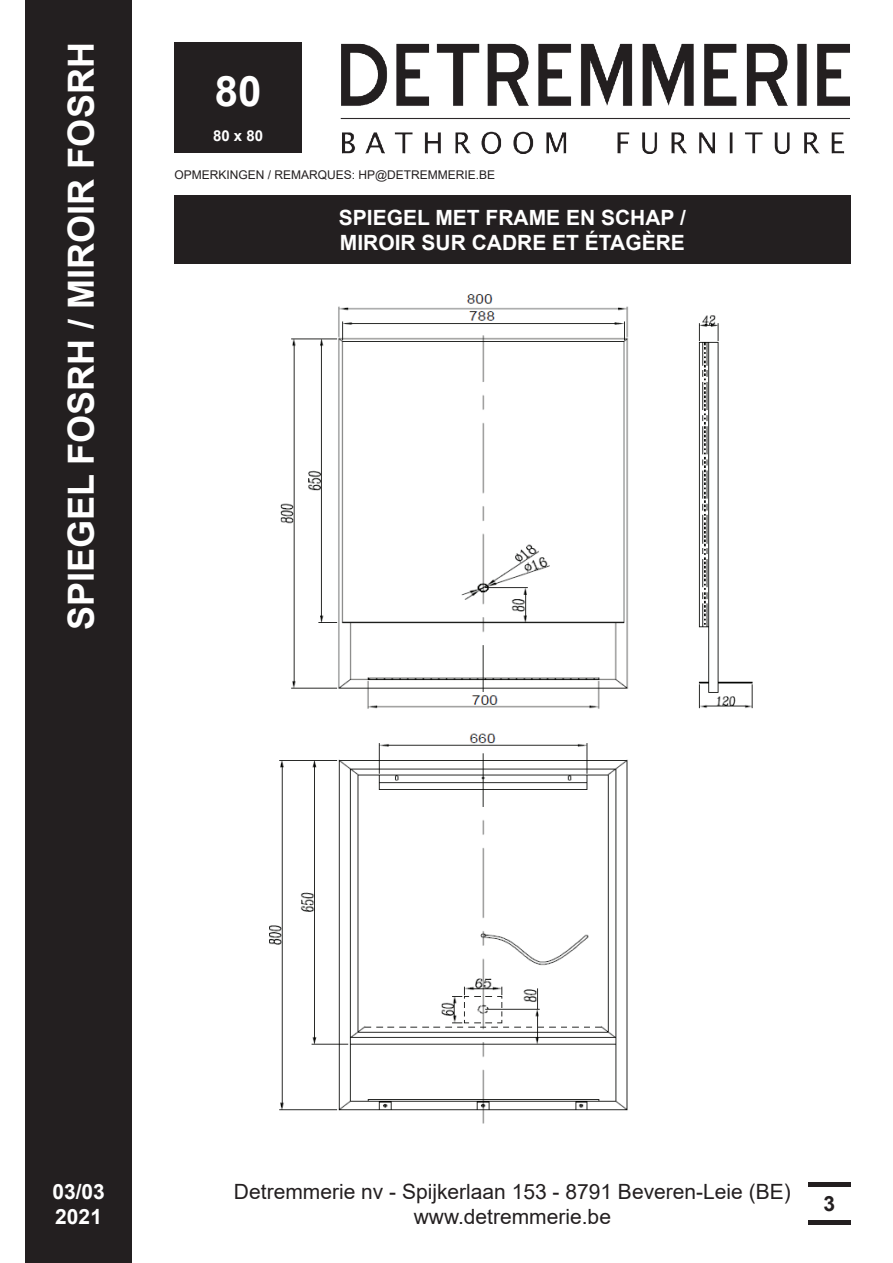
<style>
.page{position:relative;width:893px;height:1263px;background:#fff}
.page>*{position:absolute;margin:0;border:0;box-sizing:border-box;transform-origin:0 0}
.t1{font:700 42px "Arial";color:#fff}
.t2{font:700 36px "Arial";color:#fff}
.t3{font:21px/25.2px "Arial";color:#231f20;text-align:center}
.t4{font:700 21px/25.2px "Arial";color:#fff}
.t5{font:700 21px "Arial";color:#231f20}
.t6{font:700 15px "Arial";color:#fff}
.t7{font:12px "Arial";color:#231f20}
</style>
<div class="page">
<img style="left:341px;top:43px;width:509px;height:110px">
<div style="left:26px;top:0;width:106px;height:1263px;background:#231f20"></div>
<div style="left:174px;top:196px;width:676px;height:68px;background:#231f20"></div>
<div style="left:808px;top:1182px;width:42px;height:5px;background:#231f20"></div>
<div style="left:808px;top:1220px;width:42px;height:5px;background:#231f20"></div>
<div style="left:174px;top:43px;width:128px;height:110px;background:#231f20"></div>
<img style="left:269px;top:294px;width:484px;height:830px">
<h2 class="t2" style="left:56px;top:630px;width:589px;rotate:-90deg">SPIEGEL FOSRH / MIROIR FOSRH</h2>
<h1 class="t1" style="left:215px;top:61px;width:48px">80</h1>
<p class="t6" style="left:213px;top:125px;width:52px">80 x 80</p>
<p class="t7" style="left:174px;top:166px;width:322px">OPMERKINGEN / REMARQUES: HP@DETREMMERIE.BE</p>
<p class="t4" style="left:339px;top:205px;width:348px">SPIEGEL MET FRAME EN SCHAP /<br>MIROIR SUR CADRE ET ÉTAGÈRE</p>
<p class="t4" style="left:52px;top:1179px;width:54px">03/03<br>2021</p>
<p class="t3" style="left:234px;top:1178px;width:558px">Detremmerie nv - Spijkerlaan 153 - 8791 Beveren-Leie (BE) www.detremmerie.be</p>
<p class="t5" style="left:823px;top:1189px;width:13px">3</p>
</div>
